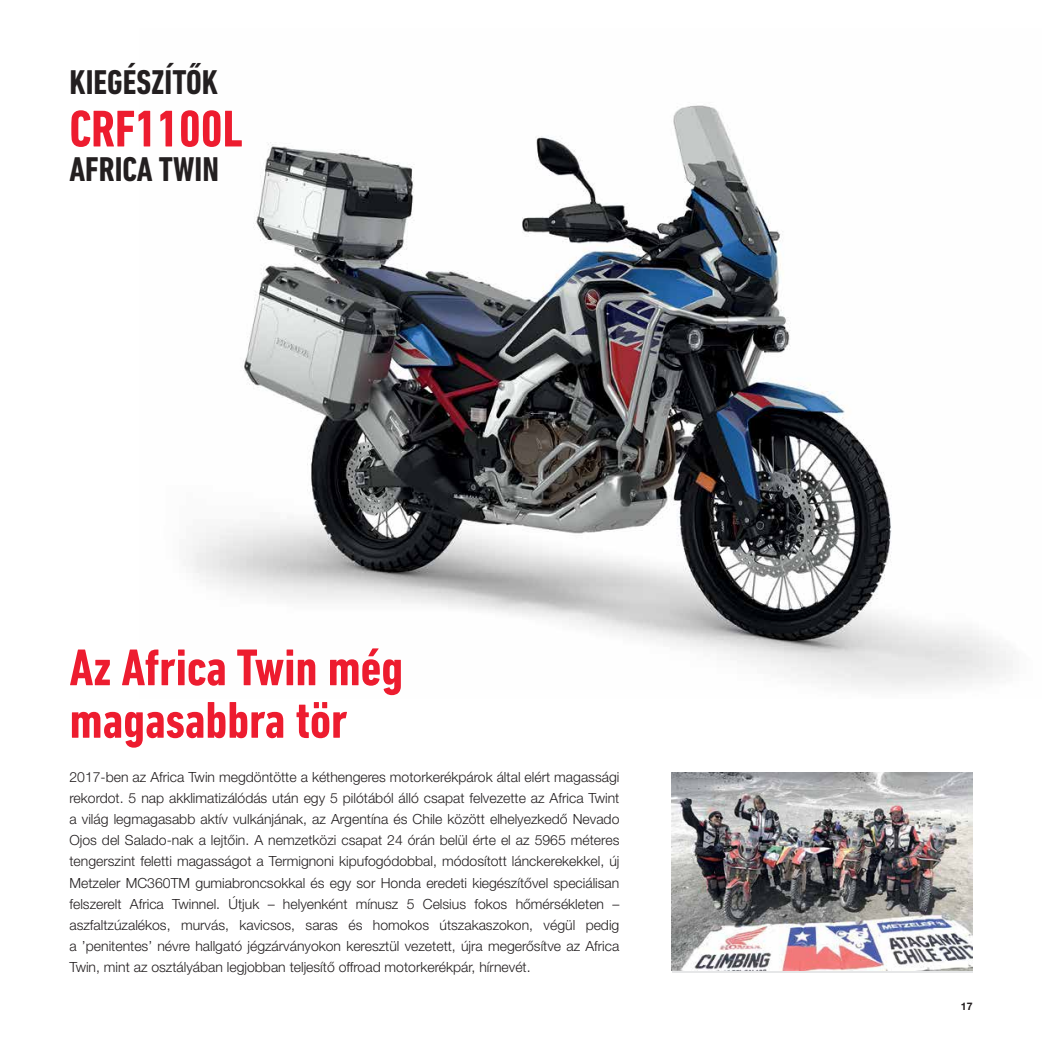
<style>
.page{position:relative;width:1042px;height:1042px;background:#fff}
.page>*{position:absolute;margin:0;border:0;box-sizing:border-box;transform-origin:0 0}
.t1{font:700 condensed 52.5px/52.5px "DIN Next LT Pro";color:#ed1c2f}
.t2{font:700 condensed 35px "DIN Next LT Pro";color:#231f20}
.t3{font:300 14px/21px "Helvetica Neue LT Pro";color:#231f20;text-align:justify}
.t4{font:700 10.5px "Helvetica Neue LT Pro";color:#231f20}
</style>
<div class="page">
<img style="left:190px;top:105px;width:823px;height:583px">
<img style="left:672px;top:772px;width:300px;height:198px">
<h2 class="t2" style="left:69px;top:62px;width:150px">KIEGÉSZÍTŐK</h2>
<h1 class="t1" style="left:69px;top:102px;width:175px">CRF1100L</h1>
<h2 class="t2" style="left:69px;top:150px;width:151px">AFRICA TWIN</h2>
<h1 class="t1" style="left:70px;top:641px;width:335px">Az Africa Twin még magasabbra tör</h1>
<p class="t3" style="left:69px;top:767px;width:551px">2017-ben az Africa Twin megdöntötte a kéthengeres motorkerékpárok által elért magassági rekordot. 5 nap akklimatizálódás után egy 5 pilótából álló csapat felvezette az Africa Twint a világ legmagasabb aktív vulkánjának, az Argentína és Chile között elhelyezkedő Nevado Ojos del Salado-nak a lejtőin. A nemzetközi csapat 24 órán belül érte el az 5965 méteres tengerszint feletti magasságot a Termignoni kipufogódobbal, módosított lánckerekekkel, új Metzeler MC360TM gumiabroncsokkal és egy sor Honda eredeti kiegészítővel speciálisan felszerelt Africa Twinnel. Útjuk – helyenként mínusz 5 Celsius fokos hőmérsékleten – aszfaltzúzalékos, murvás, kavicsos, saras és homokos útszakaszokon, végül pedig a ’penitentes’ névre hallgató jégzárványokon keresztül vezetett, újra megerősítve az Africa Twin, mint az osztályában legjobban teljesítő offroad motorkerékpár, hírnevét.</p>
<p class="t4" style="left:961px;top:1000px;width:13px">17</p>
</div>
